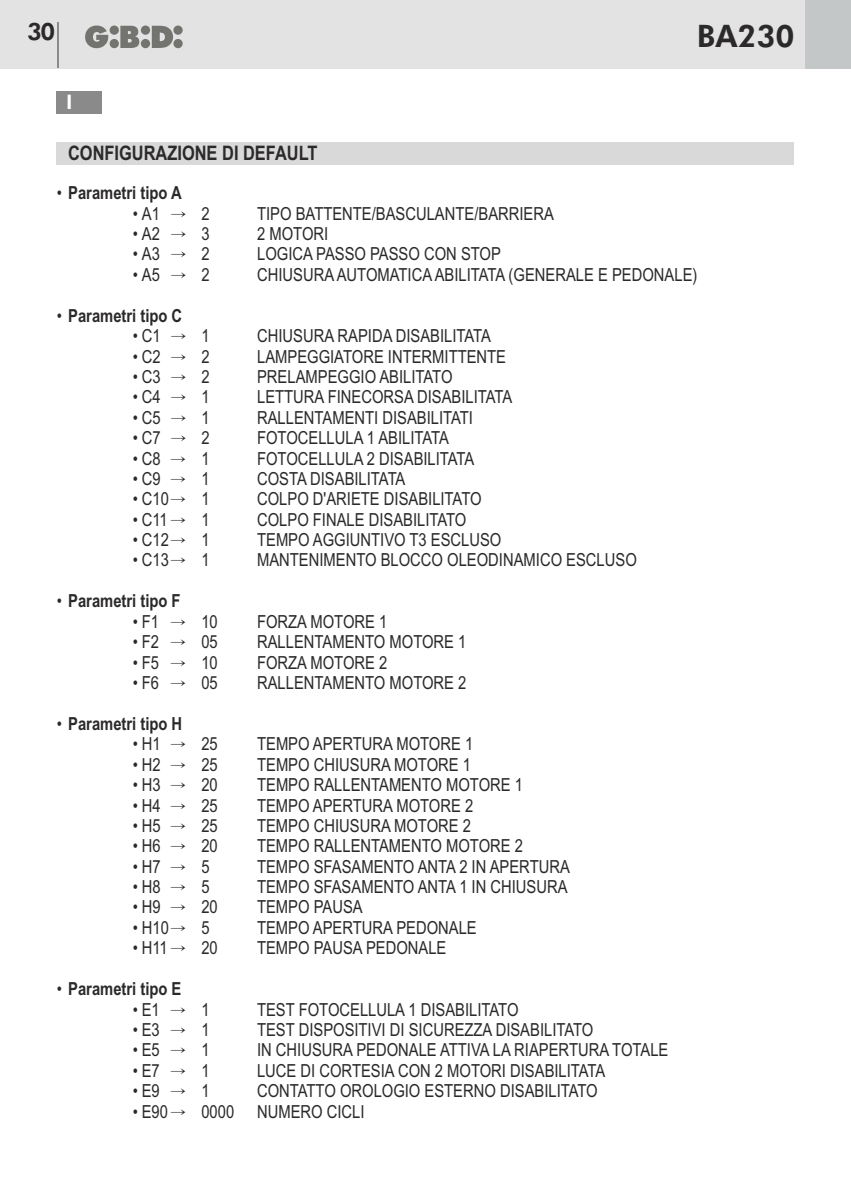
<style>
.page{position:relative;width:851px;height:1191px;background:#fff}
.page>*{position:absolute;margin:0;border:0;box-sizing:border-box;transform-origin:0 0}
.t1{font:800 31px "Futura BT";color:#2b2929}
.t2{font:800 24px "Futura BT";color:#2b2929}
.t3{font:700 20px "Arial Narrow";color:#2b2929}
.t4{font:800 20px "Futura BT";color:#fff}
.t5{font:18px "Arial Narrow";color:#2b2929}
.t6{font:700 18px "Arial Narrow";color:#2b2929}
.s1{font-weight:400}
.s2{font-family:"Batang";font-size:16px}
</style>
<div class="page">
<div style="left:0;top:0;width:850px;height:68px;background:#e3e3e3"></div>
<div style="left:805px;top:0;width:45px;height:68px;background:#c4c7c7"></div>
<svg style="left:85px;top:26px;width:98px;height:22px"></svg>
<hr style="left:57px;top:23px;width:1px;height:45px;background:#8a8a8a">
<div style="left:57px;top:91px;width:45px;height:22px;background:#8a8a8a"></div>
<div style="left:57px;top:142px;width:737px;height:22px;background:#d9d9d9"></div>
<h2 class="t2" style="left:27px;top:22px;width:29px">30</h2>
<h1 class="t1" style="left:696px;top:23px;width:99px">BA230</h1>
<p class="t4" style="left:66px;top:94px;width:8px">I</p>
<p class="t3" style="left:68px;top:146px;width:251px">CONFIGURAZIONE DI DEFAULT</p>
<p class="t6" style="left:57px;top:186px;width:126px"><span class="s1">•</span> Parametri tipo A</p>
<p class="t5" style="left:133px;top:206px;width:78px">•A1 <span class="s2">→</span> 2</p>
<p class="t5" style="left:257px;top:206px;width:298px">TIPO BATTENTE/BASCULANTE/BARRIERA</p>
<p class="t5" style="left:133px;top:227px;width:78px">•A2 <span class="s2">→</span> 3</p>
<p class="t5" style="left:257px;top:227px;width:73px">2 MOTORI</p>
<p class="t5" style="left:133px;top:247px;width:78px">•A3 <span class="s2">→</span> 2</p>
<p class="t5" style="left:257px;top:247px;width:245px">LOGICA PASSO PASSO CON STOP</p>
<p class="t5" style="left:133px;top:268px;width:78px">•A5 <span class="s2">→</span> 2</p>
<p class="t5" style="left:257px;top:268px;width:441px">CHIUSURA AUTOMATICA ABILITATA (GENERALE E PEDONALE)</p>
<p class="t6" style="left:57px;top:309px;width:127px"><span class="s1">•</span> Parametri tipo C</p>
<p class="t5" style="left:133px;top:329px;width:78px">•C1 <span class="s2">→</span> 1</p>
<p class="t5" style="left:257px;top:329px;width:235px">CHIUSURA RAPIDA DISABILITATA</p>
<p class="t5" style="left:133px;top:349px;width:78px">•C2 <span class="s2">→</span> 2</p>
<p class="t5" style="left:257px;top:349px;width:250px">LAMPEGGIATORE INTERMITTENTE</p>
<p class="t5" style="left:133px;top:370px;width:78px">•C3 <span class="s2">→</span> 2</p>
<p class="t5" style="left:257px;top:370px;width:197px">PRELAMPEGGIO ABILITATO</p>
<p class="t5" style="left:133px;top:390px;width:78px">•C4 <span class="s2">→</span> 1</p>
<p class="t5" style="left:257px;top:390px;width:257px">LETTURA FINECORSA DISABILITATA</p>
<p class="t5" style="left:133px;top:410px;width:78px">•C5 <span class="s2">→</span> 1</p>
<p class="t5" style="left:257px;top:410px;width:217px">RALLENTAMENTI DISABILITATI</p>
<p class="t5" style="left:133px;top:431px;width:78px">•C7 <span class="s2">→</span> 2</p>
<p class="t5" style="left:257px;top:431px;width:193px">FOTOCELLULA 1 ABILITATA</p>
<p class="t5" style="left:133px;top:451px;width:78px">•C8 <span class="s2">→</span> 1</p>
<p class="t5" style="left:257px;top:451px;width:219px">FOTOCELLULA 2 DISABILITATA</p>
<p class="t5" style="left:133px;top:472px;width:78px">•C9 <span class="s2">→</span> 1</p>
<p class="t5" style="left:257px;top:472px;width:150px">COSTA DISABILITATA</p>
<p class="t5" style="left:133px;top:492px;width:78px">• C10<span class="s2">→</span> 1</p>
<p class="t5" style="left:257px;top:492px;width:226px">COLPO D'ARIETE DISABILITATO</p>
<p class="t5" style="left:133px;top:512px;width:78px">•C11<span class="s2">→</span> 1</p>
<p class="t5" style="left:257px;top:512px;width:211px">COLPO FINALE DISABILITATO</p>
<p class="t5" style="left:133px;top:533px;width:78px">• C12<span class="s2">→</span> 1</p>
<p class="t5" style="left:257px;top:533px;width:246px">TEMPO AGGIUNTIVO T3 ESCLUSO</p>
<p class="t5" style="left:133px;top:553px;width:78px">• C13<span class="s2">→</span> 1</p>
<p class="t5" style="left:257px;top:553px;width:381px">MANTENIMENTO BLOCCO OLEODINAMICO ESCLUSO</p>
<p class="t6" style="left:57px;top:594px;width:125px"><span class="s1">•</span> Parametri tipo F</p>
<p class="t5" style="left:133px;top:614px;width:86px">•F1 <span class="s2">→</span> 10</p>
<p class="t5" style="left:257px;top:614px;width:132px">FORZA MOTORE 1</p>
<p class="t5" style="left:133px;top:635px;width:86px">•F2 <span class="s2">→</span> 05</p>
<p class="t5" style="left:257px;top:635px;width:211px">RALLENTAMENTO MOTORE 1</p>
<p class="t5" style="left:133px;top:655px;width:86px">•F5 <span class="s2">→</span> 10</p>
<p class="t5" style="left:257px;top:655px;width:132px">FORZA MOTORE 2</p>
<p class="t5" style="left:133px;top:676px;width:86px">•F6 <span class="s2">→</span> 05</p>
<p class="t5" style="left:257px;top:676px;width:211px">RALLENTAMENTO MOTORE 2</p>
<p class="t6" style="left:57px;top:717px;width:127px"><span class="s1">•</span> Parametri tipo H</p>
<p class="t5" style="left:133px;top:737px;width:86px">•H1 <span class="s2">→</span> 25</p>
<p class="t5" style="left:257px;top:737px;width:218px">TEMPO APERTURA MOTORE 1</p>
<p class="t5" style="left:133px;top:757px;width:86px">•H2 <span class="s2">→</span> 25</p>
<p class="t5" style="left:257px;top:757px;width:215px">TEMPO CHIUSURA MOTORE 1</p>
<p class="t5" style="left:133px;top:778px;width:86px">•H3 <span class="s2">→</span> 20</p>
<p class="t5" style="left:257px;top:778px;width:267px">TEMPO RALLENTAMENTO MOTORE 1</p>
<p class="t5" style="left:133px;top:798px;width:86px">•H4 <span class="s2">→</span> 25</p>
<p class="t5" style="left:257px;top:798px;width:218px">TEMPO APERTURA MOTORE 2</p>
<p class="t5" style="left:133px;top:818px;width:86px">•H5 <span class="s2">→</span> 25</p>
<p class="t5" style="left:257px;top:818px;width:215px">TEMPO CHIUSURA MOTORE 2</p>
<p class="t5" style="left:133px;top:839px;width:86px">•H6 <span class="s2">→</span> 20</p>
<p class="t5" style="left:257px;top:839px;width:267px">TEMPO RALLENTAMENTO MOTORE 2</p>
<p class="t5" style="left:133px;top:859px;width:78px">•H7 <span class="s2">→</span> 5</p>
<p class="t5" style="left:257px;top:859px;width:314px">TEMPO SFASAMENTO ANTA 2 IN APERTURA</p>
<p class="t5" style="left:133px;top:880px;width:78px">•H8 <span class="s2">→</span> 5</p>
<p class="t5" style="left:257px;top:880px;width:312px">TEMPO SFASAMENTO ANTA 1 IN CHIUSURA</p>
<p class="t5" style="left:133px;top:900px;width:86px">•H9 <span class="s2">→</span> 20</p>
<p class="t5" style="left:257px;top:900px;width:107px">TEMPO PAUSA</p>
<p class="t5" style="left:133px;top:920px;width:78px">• H10<span class="s2">→</span> 5</p>
<p class="t5" style="left:257px;top:920px;width:221px">TEMPO APERTURA PEDONALE</p>
<p class="t5" style="left:133px;top:941px;width:86px">• H11<span class="s2">→</span> 20</p>
<p class="t5" style="left:257px;top:941px;width:191px">TEMPO PAUSA PEDONALE</p>
<p class="t6" style="left:57px;top:982px;width:126px"><span class="s1">•</span> Parametri tipo E</p>
<p class="t5" style="left:133px;top:1002px;width:78px">•E1 <span class="s2">→</span> 1</p>
<p class="t5" style="left:257px;top:1002px;width:263px">TEST FOTOCELLULA 1 DISABILITATO</p>
<p class="t5" style="left:133px;top:1022px;width:78px">•E3 <span class="s2">→</span> 1</p>
<p class="t5" style="left:257px;top:1022px;width:338px">TEST DISPOSITIVI DI SICUREZZA DISABILITATO</p>
<p class="t5" style="left:133px;top:1043px;width:78px">•E5 <span class="s2">→</span> 1</p>
<p class="t5" style="left:257px;top:1043px;width:413px">IN CHIUSURA PEDONALE ATTIVA LA RIAPERTURA TOTALE</p>
<p class="t5" style="left:133px;top:1063px;width:78px">•E7 <span class="s2">→</span> 1</p>
<p class="t5" style="left:257px;top:1063px;width:350px">LUCE DI CORTESIA CON 2 MOTORI DISABILITATA</p>
<p class="t5" style="left:133px;top:1084px;width:78px">•E9 <span class="s2">→</span> 1</p>
<p class="t5" style="left:257px;top:1084px;width:342px">CONTATTO OROLOGIO ESTERNO DISABILITATO</p>
<p class="t5" style="left:133px;top:1104px;width:103px">• E90<span class="s2">→</span> 0000</p>
<p class="t5" style="left:257px;top:1104px;width:109px">NUMERO CICLI</p>
</div>
